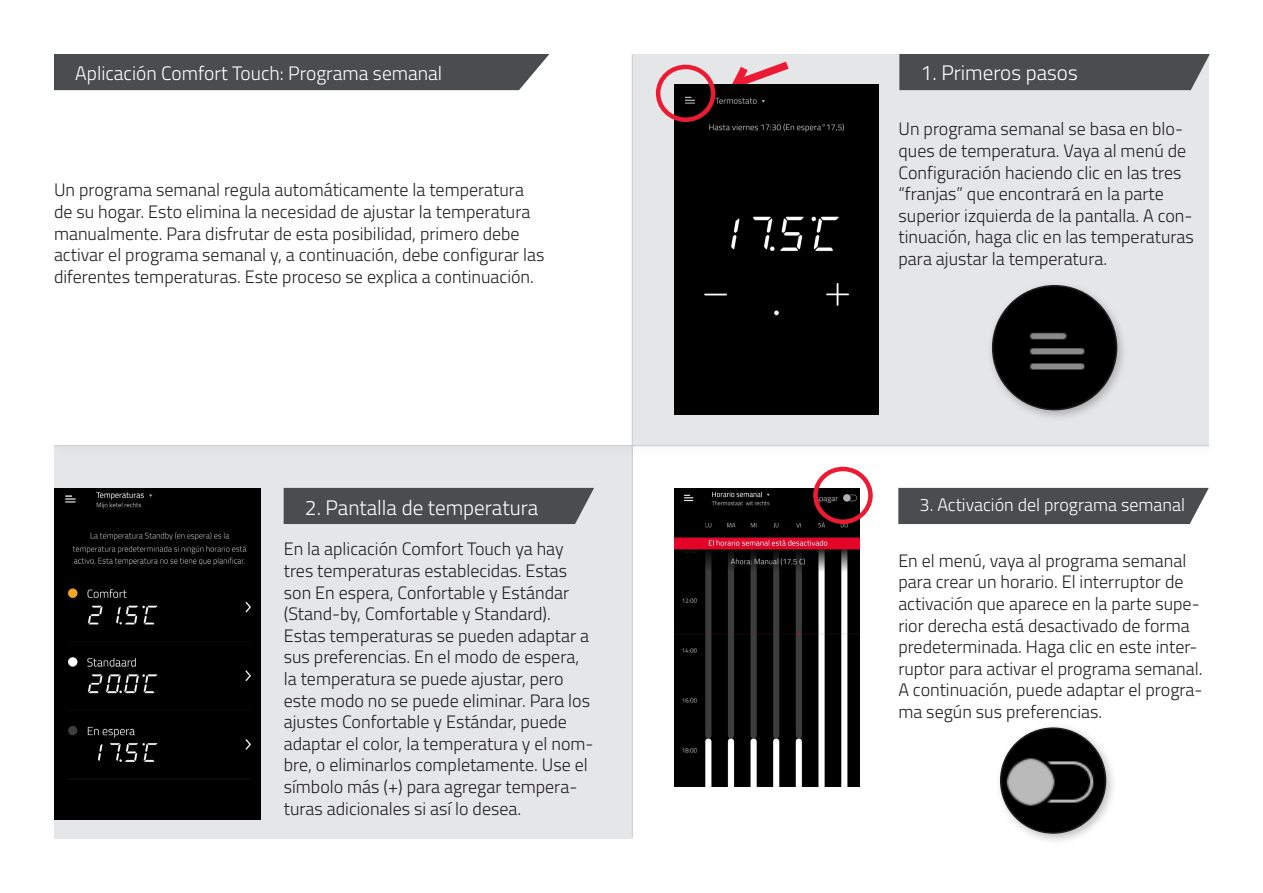
<style>
.page{position:relative;width:1263px;height:893px;background:#fff}
.page>*{position:absolute;margin:0;border:0;box-sizing:border-box;transform-origin:0 0}
.t1{font:300 21px "Titillium Web";color:#fff}
.t2{font:300 19.5px "Titillium Web";color:#fff}
.t3{font:300 18px/21.6px "Titillium Web";color:#231f20}
.t4{font:300 18px "Titillium Web";color:#fff}
</style>
<div class="page">
<div style="left:54px;top:445px;width:578px;height:394px;background:#e5e6e8"></div>
<div style="left:632px;top:54px;width:577px;height:391px;background:#e5e6e8"></div>
<hr style="left:632px;top:54px;width:1px;height:783px;background:#caccce">
<div style="left:987px;top:280px;width:141px;height:141px;background:#231f20;opacity:.28"></div>
<img style="left:993px;top:286px;width:123px;height:124px;border-radius:62px">
<div style="left:50px;top:440px;width:1169px;height:17px;background:#231f20;opacity:.19"></div>
<hr style="left:54px;top:445px;width:1155px;height:1px;background:#caccce">
<div style="left:995px;top:722px;width:122px;height:123px;background:#231f20;opacity:.28"></div>
<img style="left:1001px;top:728px;width:104px;height:105px;border-radius:52px">
<div style="left:1000px;top:727px;width:106px;height:107px;border:2px solid #231f20;border-radius:50%"></div>
<div style="left:54px;top:54px;width:495px;height:36px;background:#4b4c4d"></div>
<div style="left:899px;top:54px;width:311px;height:36px;background:#4b4c4d"></div>
<div style="left:284px;top:488px;width:310px;height:36px;background:#4b4c4d"></div>
<div style="left:898px;top:488px;width:311px;height:36px;background:#4b4c4d"></div>
<svg style="left:726px;top:61px;width:71px;height:24px"></svg>
<div style="left:674px;top:85px;width:204px;height:329px;background:#000"></div>
<svg style="left:655px;top:64px;width:63px;height:60px"></svg>
<img style="left:54px;top:488px;width:207px;height:331px">
<img style="left:674px;top:488px;width:185px;height:299px">
<svg style="left:815px;top:466px;width:58px;height:60px"></svg>
<p class="t2" style="left:75px;top:59px;width:368px">Aplicación Comfort Touch: Programa semanal</p>
<p class="t1" style="left:921px;top:58px;width:159px">1. Primeros pasos</p>
<p class="t3" style="left:54px;top:178px;width:492px">Un programa semanal regula automáticamente la temperatura de su hogar. Esto elimina la necesidad de ajustar la temperatura manualmente. Para disfrutar de esta posibilidad, primero debe activar el programa semanal y, a continuación, debe configurar las diferentes temperaturas. Este proceso se explica a continuación.</p>
<p class="t3" style="left:898px;top:117px;width:297px">Un programa semanal se basa en blo&shy;ques de temperatura. Vaya al menú de Configuración haciendo clic en las tres “franjas” que encontrará en la parte superior izquierda de la pantalla. A con&shy;tinuación, haga clic en las temperaturas para ajustar la temperatura.</p>
<p class="t1" style="left:305px;top:492px;width:235px">2. Pantalla de temperatura</p>
<p class="t4" style="left:919px;top:491px;width:267px">3. Activación del programa semanal</p>
<p class="t3" style="left:284px;top:537px;width:311px">En la aplicación Comfort Touch ya hay tres temperaturas establecidas. Estas son En espera, Confortable y Estándar (Stand-by, Comfortable y Standard).<br>Estas temperaturas se pueden adaptar a sus preferencias. En el modo de espera, la temperatura se puede ajustar, pero este modo no se puede eliminar. Para los ajustes Confortable y Estándar, puede adaptar el color, la temperatura y el nom&shy;bre, o eliminarlos completamente. Use el símbolo más (+) para agregar tempera&shy;turas adicionales si así lo desea.</p>
<p class="t3" style="left:898px;top:549px;width:306px">En el menú, vaya al programa semanal para crear un horario. El interruptor de activación que aparece en la parte supe&shy;rior derecha está desactivado de forma predeterminada. Haga clic en este inter&shy;ruptor para activar el programa semanal.<br>A continuación, puede adaptar el progra&shy;ma según sus preferencias.</p>
</div>
